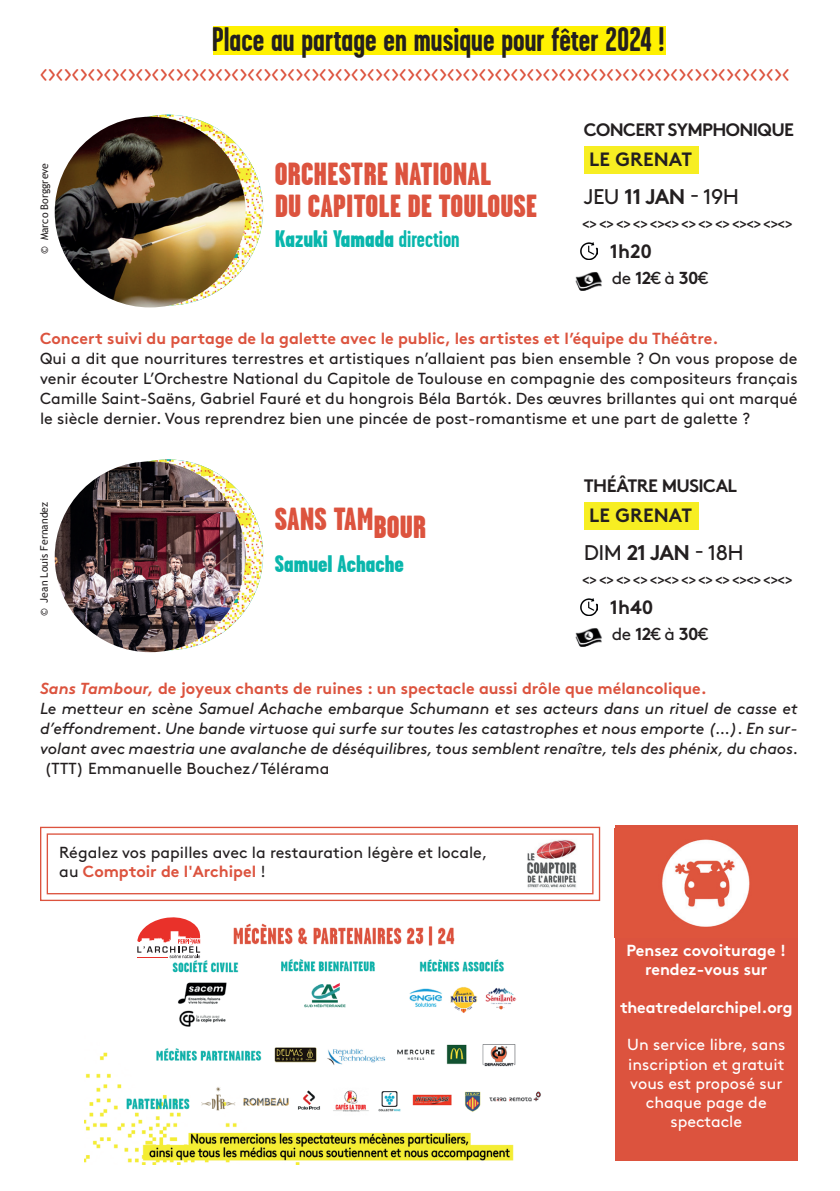
<style>
.page{position:relative;width:840px;height:1191px;background:#fff}
.page>*{position:absolute;margin:0;border:0;box-sizing:border-box;transform-origin:0 0}
.t1{font:34px "Garage Gothic";color:#dc533e;scale:.93 1}
.t2{font:700 34px "Garage Gothic";color:#231f20}
.t3{font:900 32px/31.6px "Garage Gothic";color:#dc533e}
.t4{font:900 24px "Garage Gothic";color:#09b6ac}
.t5{font:21.2px "Brown";letter-spacing:-.025em;color:#231f20}
.t6{font:19.2px "Brown Bold Alt";letter-spacing:.005em;color:#231f20}
.t7{font:18px "Brown Bold Alt";letter-spacing:-.035em;color:#231f20}
.t8{font:17.4px "Brown";color:#231f20}
.t9{font:16px/20px "Brown";color:#231f20;text-align:justify}
.t10{font:italic 16px/20px "Brown";letter-spacing:-.005em;color:#231f20;text-align:justify}
.t11{font:16px "Brown Bold Alt";color:#dc533e}
.t12{font:16px/19.2px "Brown";color:#fff;text-align:center}
.t13{font:16px/19.2px "Brown Bold Alt";letter-spacing:-.01em;color:#fff;text-align:center}
.t14{font:500 14px "Franklin Gothic URW Cond";color:#231f20}
.t15{font:10.4px "Trebuchet MS";color:#231f20}
.s1{font-weight:700}
.s2{font-family:"Brown Bold Alt"}
.s3{font-family:"Brown";font-weight:700;font-style:italic}
.s4{font-family:"Brown";color:#231f20}
</style>
<div class="page">
<img style="left:84px;top:923px;width:457px;height:241px">
<svg style="left:40px;top:826px;width:560px;height:75px"></svg>
<div style="left:47px;top:833px;width:546px;height:61px;border:1px solid #dc533e"></div>
<img style="left:525px;top:838px;width:53px;height:51px">
<div style="left:614px;top:825px;width:183px;height:335px;background:#dc533e"></div>
<img style="left:662px;top:839px;width:88px;height:88px">
<svg style="left:137px;top:917px;width:63px;height:41px"></svg>
<img style="left:72px;top:115px;width:191px;height:190px;border-radius:95px">
<img style="left:72px;top:459px;width:191px;height:191px;border-radius:95px">
<img style="left:55px;top:117px;width:190px;height:190px;border-radius:95px">
<img style="left:55px;top:461px;width:190px;height:191px;border-radius:95px">
<div style="left:583px;top:146px;width:114px;height:28px;background:#f7ee22"></div>
<div style="left:583px;top:502px;width:114px;height:28px;background:#f7ee22"></div>
<img style="left:580px;top:243px;width:17px;height:17px">
<img style="left:580px;top:598px;width:17px;height:18px">
<img style="left:575px;top:272px;width:27px;height:19px">
<img style="left:575px;top:628px;width:27px;height:19px">
<div style="left:213px;top:26px;width:452px;height:29px;background:#fff101"></div>
<h1 class="t2" style="left:212px;top:21px;width:454px">Place au partage en musique pour fêter 2024 !</h1>
<h1 class="t1" style="left:40px;top:55px;width:807px">&lt;&gt;&lt;&gt;&lt;&gt;&lt;&gt;&lt;&gt;&lt;&gt;&lt;&gt;&lt;&gt;&lt;&gt;&lt;&gt;&lt;&gt;&lt;&gt;&lt;&gt;&lt;&lt;&gt;&lt;&gt;&lt;&gt;&lt;&gt;&lt;&gt;&lt;&gt;&lt;&gt;&lt;&gt;&lt;&gt;&lt;&gt;&lt;&gt;&lt;&gt;&lt;&gt;&lt;&gt;&lt;&gt;&lt;&gt;&lt;&gt;&lt;&gt;&lt;&gt;&lt;&gt;&lt;&gt;&lt;&gt;&lt;&gt;&lt;&gt;&lt;&gt;&lt;&gt;&lt;&gt;&lt;&gt;&lt;&gt;&lt;&gt;&lt;&gt;&lt;&gt;&lt;&gt;&lt;</h1>
<p class="t15" style="left:38px;top:254px;width:93px;rotate:-90deg">© Marco Borggreve</p>
<h2 class="t3" style="left:275px;top:158px;width:264px">ORCHESTRE NATIONAL<br>DU CAPITOLE DE TOULOUSE</h2>
<h3 class="t4" style="left:275px;top:225px;width:186px">Kazuki Yamada <span class="s1">direction</span></h3>
<p class="t7" style="left:583px;top:115px;width:212px">CONCERT SYMPHONIQUE</p>
<p class="t6" style="left:588px;top:144px;width:104px">LE GRENAT</p>
<h3 class="t5" style="left:583px;top:180px;width:157px">JEU <span class="s2">11 JAN</span> - 19H</h3>
<p class="t14" style="left:582px;top:214px;width:211px">&lt;&gt; &lt;&gt; &lt;&gt; &lt;&gt; &lt;&gt;&lt;&gt; &lt;&gt; &lt;&gt; &lt;&gt; &lt;&gt;&lt;&gt; &lt;&gt;&lt;&gt;</p>
<p class="t6" style="left:609px;top:236px;width:44px">1h20</p>
<p class="t8" style="left:611px;top:264px;width:98px">de <span class="s2">12</span>€ à <span class="s2">30</span>€</p>
<p class="t11" style="left:40px;top:325px;width:679px">Concert suivi du partage de la galette avec le public, les artistes et l’équipe du Théâtre.</p>
<p class="t9" style="left:40px;top:347px;width:758px">Qui a dit que nourritures terrestres et artistiques n’allaient pas bien ensemble ? On vous propose de venir écouter L’Orchestre National du Capitole de Toulouse en compagnie des compositeurs français Camille Saint‑Saëns, Gabriel Fauré et du hongrois Béla Bartók. Des œuvres brillantes qui ont marqué le siècle dernier. Vous reprendrez bien une pincée de post-romantisme et une part de galette ?</p>
<p class="t15" style="left:37px;top:616px;width:116px;rotate:-90deg">© Jean Louis Fernandez</p>
<h2 class="t3" style="left:275px;top:503px;width:153px">SANS TAMBOUR</h2>
<h3 class="t4" style="left:275px;top:550px;width:130px">Samuel Achache</h3>
<p class="t7" style="left:583px;top:471px;width:155px">THÉÂTRE MUSICAL</p>
<p class="t6" style="left:588px;top:500px;width:104px">LE GRENAT</p>
<h3 class="t5" style="left:583px;top:536px;width:161px">DIM <span class="s2">21 JAN</span> - 18H</h3>
<p class="t14" style="left:582px;top:570px;width:211px">&lt;&gt; &lt;&gt; &lt;&gt; &lt;&gt; &lt;&gt;&lt;&gt; &lt;&gt; &lt;&gt; &lt;&gt; &lt;&gt;&lt;&gt; &lt;&gt;&lt;&gt;</p>
<p class="t6" style="left:609px;top:592px;width:45px">1h40</p>
<p class="t8" style="left:611px;top:620px;width:98px">de <span class="s2">12</span>€ à <span class="s2">30</span>€</p>
<p class="t11" style="left:40px;top:676px;width:668px"><span class="s3">Sans Tambour,</span> de joyeux chants de ruines : un spectacle aussi drôle que mélancolique.</p>
<p class="t10" style="left:40px;top:697px;width:759px">Le metteur en scène Samuel Achache embarque Schumann et ses acteurs dans un rituel de casse et d’effondrement. Une bande virtuose qui surfe sur toutes les catastrophes et nous emporte (…). En sur&shy;volant avec maestria une avalanche de déséquilibres, tous semblent renaître, tels des phénix, du chaos.</p>
<p class="t9" style="left:44px;top:757px;width:286px">(TTT) Emmanuelle Bouchez / Télérama</p>
<p class="t9" style="left:59px;top:841px;width:429px">Régalez vos papilles avec la restauration légère et locale,</p>
<p class="t11" style="left:59px;top:858px;width:208px"><span class="s4">au</span> Comptoir de l'Archipel <span class="s4">!</span></p>
<p class="t13" style="left:626px;top:938px;width:161px">Pensez covoiturage ! rendez-vous sur</p>
<p class="t13" style="left:619px;top:996px;width:174px">theatredelarchipel.org</p>
<p class="t12" style="left:627px;top:1033px;width:160px">Un service libre, sans inscription et gratuit vous est proposé sur chaque page de spectacle</p>
</div>
